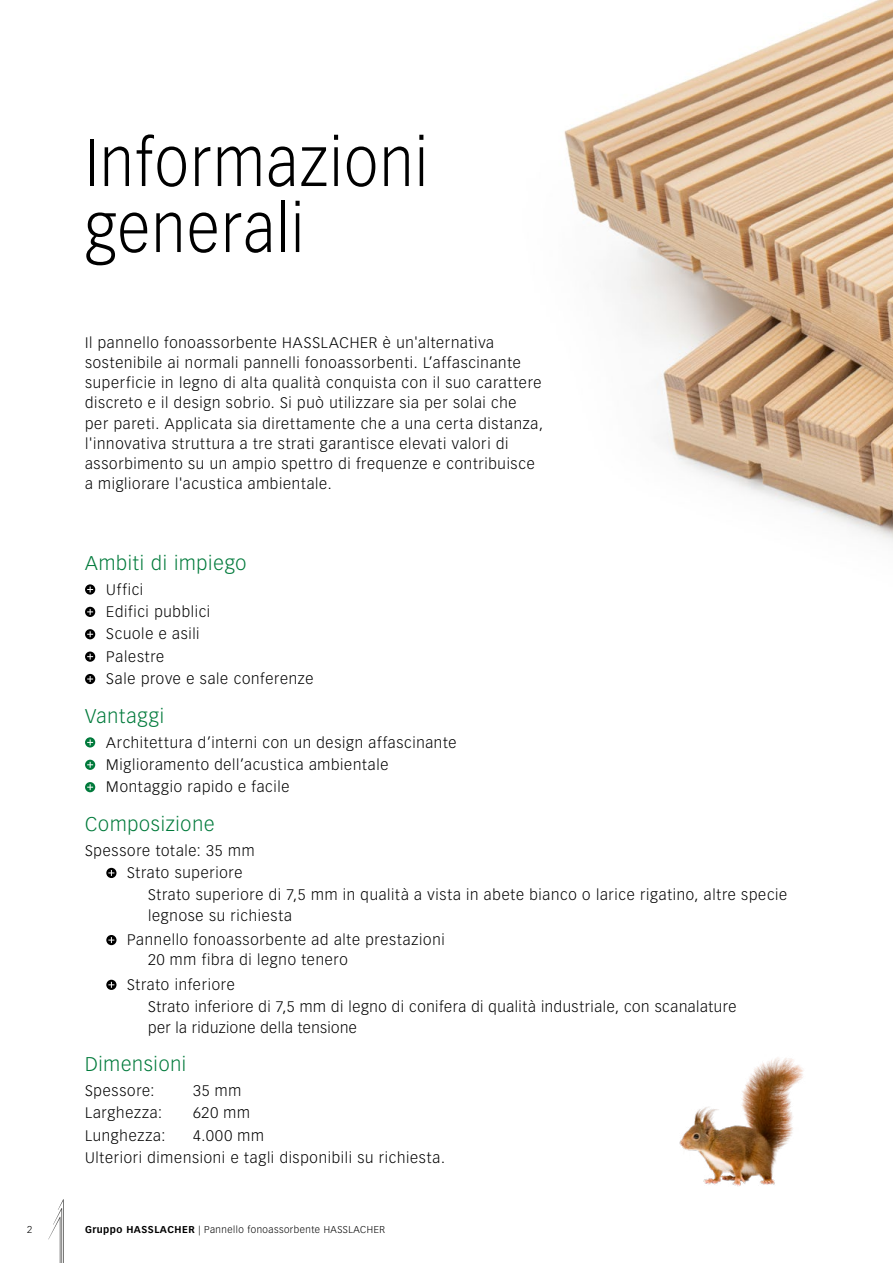
<style>
.page{position:relative;width:893px;height:1263px;background:#fff}
.page>*{position:absolute;margin:0;border:0;box-sizing:border-box;transform-origin:0 0}
.HNT_Titel_H1{font:300 66px/66px "Vectora LT Pro";letter-spacing:.03em;color:#000;scale:.91 1}
.HNT_Titel_H2_grün{font:300 19.5px "Vectora LT Pro";letter-spacing:.04em;color:#007a3b}
.HNT_Fließtext_mit_Einzug{font:300 15px/20.2px "Vectora LT Pro";letter-spacing:.05em;color:#000}
.HNT_Fließtext{font:300 15px/20.2px "Vectora LT Pro";letter-spacing:.05em;color:#000}
.t1{font:300 9.75px "Vectora LT Pro";letter-spacing:.05em;color:#000}
.s1{font-weight:700}
</style>
<div class="page">
<img style="left:564px;top:0;width:329px;height:542px">
<img style="left:679px;top:1057px;width:125px;height:129px">
<svg style="left:85px;top:584px;width:10px;height:11px"></svg>
<svg style="left:87px;top:586px;width:6px;height:6px"></svg>
<svg style="left:85px;top:607px;width:10px;height:10px"></svg>
<svg style="left:87px;top:609px;width:6px;height:6px"></svg>
<svg style="left:85px;top:629px;width:10px;height:10px"></svg>
<svg style="left:87px;top:631px;width:6px;height:6px"></svg>
<svg style="left:85px;top:651px;width:10px;height:11px"></svg>
<svg style="left:87px;top:654px;width:6px;height:6px"></svg>
<svg style="left:85px;top:674px;width:10px;height:10px"></svg>
<svg style="left:87px;top:676px;width:6px;height:6px"></svg>
<svg style="left:85px;top:737px;width:10px;height:10px"></svg>
<svg style="left:87px;top:739px;width:6px;height:6px"></svg>
<svg style="left:85px;top:760px;width:10px;height:10px"></svg>
<svg style="left:87px;top:762px;width:6px;height:6px"></svg>
<svg style="left:85px;top:782px;width:10px;height:10px"></svg>
<svg style="left:87px;top:784px;width:6px;height:6px"></svg>
<svg style="left:106px;top:868px;width:11px;height:10px"></svg>
<svg style="left:108px;top:870px;width:6px;height:6px"></svg>
<svg style="left:106px;top:935px;width:11px;height:10px"></svg>
<svg style="left:108px;top:937px;width:6px;height:6px"></svg>
<svg style="left:106px;top:980px;width:11px;height:10px"></svg>
<svg style="left:108px;top:982px;width:6px;height:6px"></svg>
<svg style="left:48px;top:1199px;width:16px;height:64px"></svg>
<p class="HNT_Titel_H1" style="left:85px;top:130px;width:378px">Informazioni generali</p>
<p class="HNT_Fließtext" style="left:85px;top:332px;width:459px">Il pannello fonoassorbente HASSLACHER è un'alternativa sostenibile ai normali pannelli fonoassorbenti. L’affascinante superficie in legno di alta qualità conquista con il suo carattere discreto e il design sobrio. Si può utilizzare sia per solai che per pareti. Applicata sia direttamente che a una certa distanza, l'innovativa struttura a tre strati garantisce elevati valori di assorbimento su un ampio spettro di frequenze e contribuisce a migliorare l'acustica ambientale.</p>
<p class="HNT_Titel_H2_grün" style="left:85px;top:551px;width:163px">Ambiti di impiego</p>
<p class="HNT_Fließtext_mit_Einzug" style="left:106px;top:579px;width:39px">Uffici</p>
<p class="HNT_Fließtext_mit_Einzug" style="left:106px;top:601px;width:105px">Edifici pubblici</p>
<p class="HNT_Fließtext_mit_Einzug" style="left:106px;top:624px;width:95px">Scuole e asili</p>
<p class="HNT_Fließtext_mit_Einzug" style="left:106px;top:646px;width:60px">Palestre</p>
<p class="HNT_Fließtext_mit_Einzug" style="left:106px;top:669px;width:209px">Sale prove e sale conferenze</p>
<p class="HNT_Titel_H2_grün" style="left:85px;top:704px;width:81px">Vantaggi</p>
<p class="HNT_Fließtext_mit_Einzug" style="left:106px;top:732px;width:352px">Architettura d’interni con un design affascinante</p>
<p class="HNT_Fließtext_mit_Einzug" style="left:106px;top:754px;width:284px">Miglioramento dell’acustica ambientale</p>
<p class="HNT_Fließtext_mit_Einzug" style="left:106px;top:777px;width:185px">Montaggio rapido e facile</p>
<p class="HNT_Titel_H2_grün" style="left:85px;top:812px;width:131px">Composizione</p>
<p class="HNT_Fließtext_mit_Einzug" style="left:85px;top:840px;width:171px">Spessore totale: 35 mm</p>
<p class="HNT_Fließtext_mit_Einzug" style="left:127px;top:862px;width:117px">Strato superiore</p>
<p class="HNT_Fließtext_mit_Einzug" style="left:148px;top:885px;width:641px">Strato superiore di 7,5 mm in qualità a vista in abete bianco o larice rigatino, altre specie legnose su richiesta</p>
<p class="HNT_Fließtext_mit_Einzug" style="left:148px;top:930px;width:298px;text-indent:-21px">Pannello fonoassorbente ad alte prestazioni<br>20 mm fibra di legno tenero</p>
<p class="HNT_Fließtext_mit_Einzug" style="left:127px;top:974px;width:109px">Strato inferiore</p>
<p class="HNT_Fließtext_mit_Einzug" style="left:148px;top:997px;width:590px">Strato inferiore di 7,5 mm di legno di conifera di qualità industriale, con scanalature per la riduzione della tensione</p>
<p class="HNT_Titel_H2_grün" style="left:85px;top:1053px;width:103px">Dimensioni</p>
<p class="HNT_Fließtext_mit_Einzug" style="left:85px;top:1080px;width:71px">Spessore:</p>
<p class="HNT_Fließtext_mit_Einzug" style="left:193px;top:1080px;width:50px">35 mm</p>
<p class="HNT_Fließtext_mit_Einzug" style="left:85px;top:1103px;width:78px">Larghezza:</p>
<p class="HNT_Fließtext_mit_Einzug" style="left:193px;top:1103px;width:58px">620 mm</p>
<p class="HNT_Fließtext_mit_Einzug" style="left:85px;top:1125px;width:82px">Lunghezza:</p>
<p class="HNT_Fließtext_mit_Einzug" style="left:193px;top:1125px;width:72px">4.000 mm</p>
<p class="HNT_Fließtext_mit_Einzug" style="left:85px;top:1147px;width:361px">Ulteriori dimensioni e tagli disponibili su richiesta.</p>
<p class="t1" style="left:27px;top:1224px;width:7px">2</p>
<p class="t1" style="left:85px;top:1224px;width:301px"><span class="s1">Gruppo HASSLACHER</span> | Pannello fonoassorbente HASSLACHER</p>
</div>
